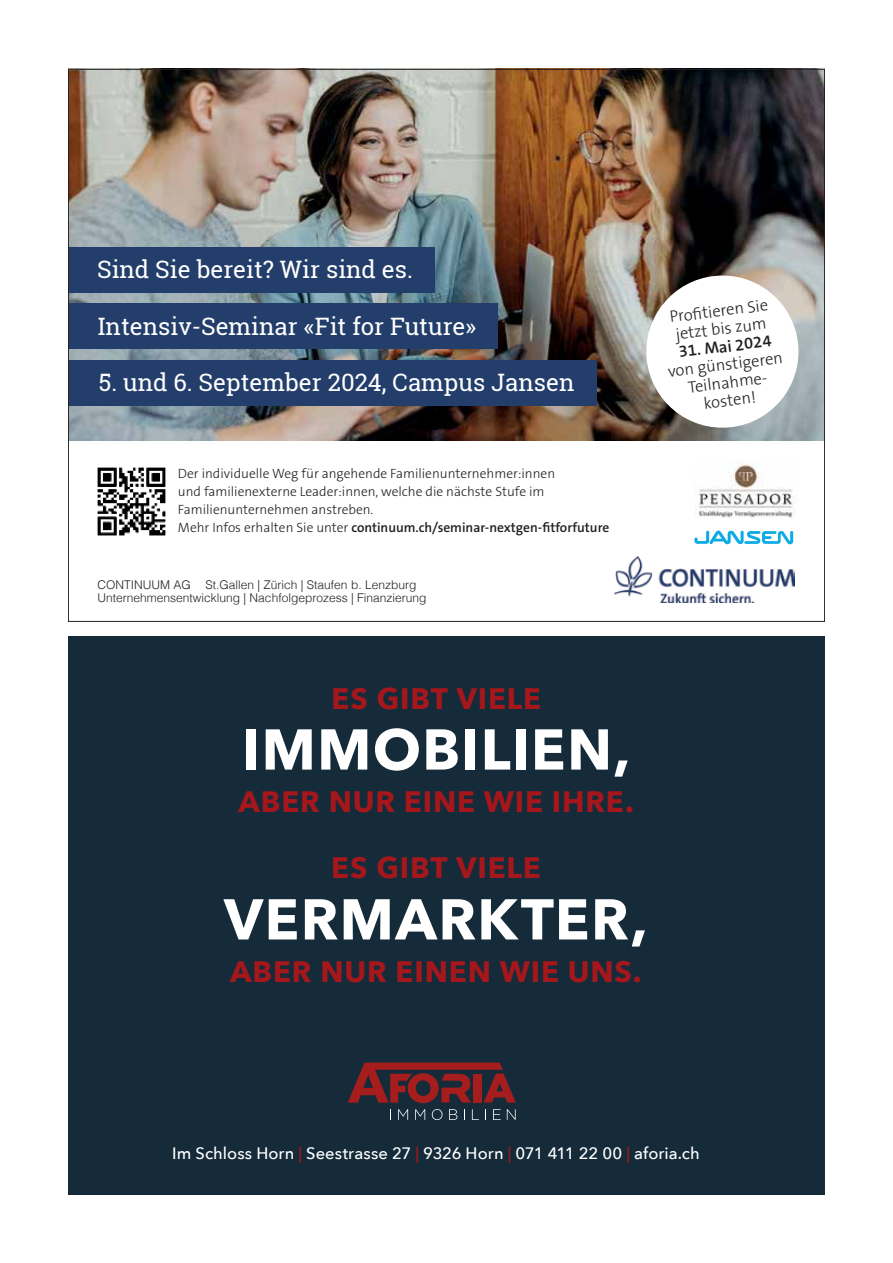
<style>
.page{position:relative;width:893px;height:1263px;background:#fff}
.page>*{position:absolute;margin:0;border:0;box-sizing:border-box;transform-origin:0 0}
.t1{font:700 56.85px "Avenir Next";letter-spacing:.025em;color:#fff}
.t2{font:700 29.55px "Avenir Next";letter-spacing:.03em;color:#a6171c}
.t3{font:24px "Roboto Slab";color:#fff}
.t4{font:300 16.5px/18px "The Sans B W3";color:#231f20}
.t5{font:500 16.5px "Avenir Next";letter-spacing:.005em;color:#fff}
.t6{font:600 16.5px "The Sans B W6";color:#231f20}
.t7{font:300 13.5px/18px "The Sans B W3";color:#231f20}
.t8{font:600 13.5px "The Sans B W6";color:#231f20}
.t9{font:300 12px/13.5px "Helvetica";color:#231f20}
.s1{font-family:"The Sans B W3";font-weight:300}
.s2{color:#a6171c}
</style>
<div class="page">
<img style="left:70px;top:71px;width:753px;height:369px">
<img style="left:614px;top:557px;width:180px;height:45px">
<div style="left:68px;top:247px;width:366px;height:45px;background:#233e6b"></div>
<div style="left:68px;top:304px;width:429px;height:45px;background:#233e6b"></div>
<img style="left:97px;top:467px;width:69px;height:69px">
<div style="left:68px;top:360px;width:529px;height:46px;background:#233e6b"></div>
<div style="left:646px;top:276px;width:152px;height:152px;background:#fff;border-radius:50%"></div>
<svg style="left:694px;top:530px;width:99px;height:15px"></svg>
<img style="left:695px;top:463px;width:100px;height:55px">
<div style="left:68px;top:637px;width:757px;height:558px;background:#152b3a"></div>
<svg style="left:398px;top:1109px;width:10px;height:11px"></svg>
<svg style="left:415px;top:1109px;width:10px;height:11px"></svg>
<svg style="left:432px;top:1109px;width:10px;height:11px"></svg>
<svg style="left:449px;top:1109px;width:8px;height:11px"></svg>
<svg style="left:472px;top:1109px;width:7px;height:11px"></svg>
<svg style="left:493px;top:1109px;width:8px;height:11px"></svg>
<svg style="left:507px;top:1109px;width:9px;height:11px"></svg>
<svg style="left:348px;top:1062px;width:168px;height:41px"></svg>
<h3 class="t3" style="left:97px;top:252px;width:317px">Sind Sie bereit? Wir sind es.</h3>
<h3 class="t3" style="left:98px;top:310px;width:380px">Intensiv-Seminar «Fit for Future»</h3>
<h3 class="t3" style="left:99px;top:366px;width:477px">5. und 6. September 2024, Campus Jansen</h3>
<p class="t7" style="left:178px;top:465px;width:379px">Der individuelle Weg für angehende Familienunternehmer:innen und familienexterne Leader:innen, welche die nächste Stufe im<br>Familienunternehmen anstreben.</p>
<p class="t8" style="left:178px;top:519px;width:433px"><span class="s1">Mehr Infos erhalten Sie unter</span> continuum.ch/seminar-nextgen-fitforfuture</p>
<p class="t9" style="left:98px;top:577px;width:330px">CONTINUUM AG St.Gallen | Zürich | Staufen b. Lenzburg<br>Unternehmensentwicklung | Nachfolgeprozess | Finanzierung</p>
<p class="t4" style="left:669px;top:308px;width:101px;rotate:-7deg">Profi tieren Sie jetzt bis zum</p>
<p class="t6" style="left:677px;top:341px;width:95px;rotate:-7deg">31. Mai 2024</p>
<p class="t4" style="left:667px;top:363px;width:117px;text-align:center;rotate:-7deg">von günstigeren<br>Teilnahme&shy;kosten!</p>
<h2 class="t2" style="left:331px;top:672px;width:211px">ES GIBT VIELE</h2>
<h1 class="t1" style="left:242px;top:700px;width:390px">IMMOBILIEN,</h1>
<h2 class="t2" style="left:238px;top:776px;width:397px">ABER NUR EINE WIE IHRE.</h2>
<h2 class="t2" style="left:331px;top:842px;width:211px">ES GIBT VIELE</h2>
<h1 class="t1" style="left:224px;top:870px;width:425px">VERMARKTER,</h1>
<h2 class="t2" style="left:230px;top:946px;width:413px">ABER NUR EINEN WIE UNS.</h2>
<p class="t5" style="left:172px;top:1139px;width:529px">Im Schloss Horn <span class="s2">|</span> Seestrasse 27 <span class="s2">|</span> 9326 Horn <span class="s2">|</span> 071 411 22 00 <span class="s2">|</span> aforia.ch</p>
</div>
